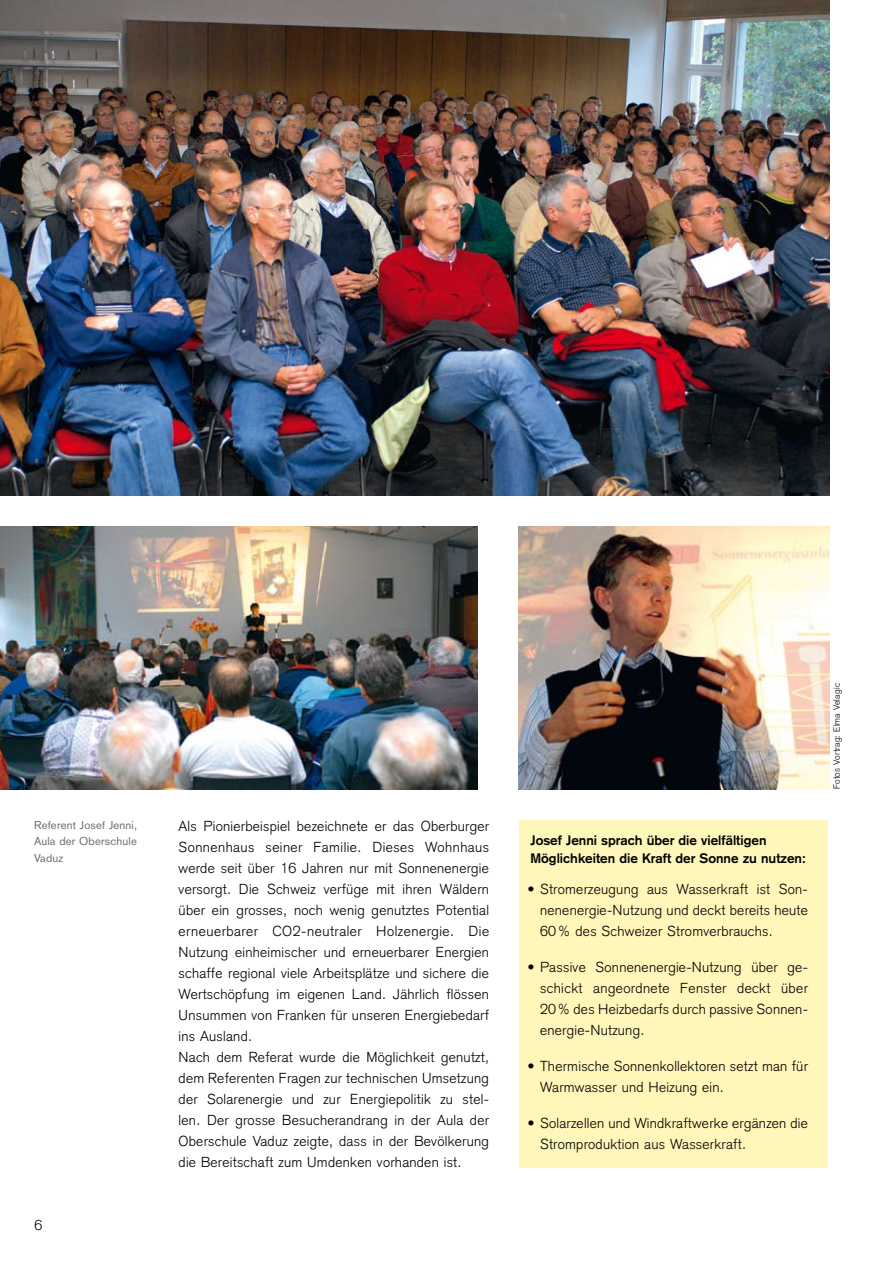
<style>
.page{position:relative;width:893px;height:1263px;background:#fff}
.page>*{position:absolute;margin:0;border:0;box-sizing:border-box;transform-origin:0 0}
.t1{font:300 14.25px/21px "Akzidenz Grotesk";letter-spacing:.02em;color:#000}
.t2{font:700 13.5px/18px "Akzidenz Grotesk";color:#000}
.t3{font:11.25px/16.5px "Akzidenz Grotesk";letter-spacing:.015em;color:#707173;text-align:justify}
.t4{font:300 9px "Akzidenz Grotesk";letter-spacing:.02em;color:#000}
</style>
<div class="page">
<div style="left:519px;top:820px;width:309px;height:347px;background:#fff6ba"></div>
<img style="left:0;top:0;width:829px;height:495px">
<img style="left:0;top:526px;width:478px;height:263px">
<img style="left:519px;top:526px;width:310px;height:263px">
<p class="t3" style="left:34px;top:816px;width:105px">Referent Josef Jenni, Aula der Oberschule Vaduz</p>
<p class="t1" style="left:179px;top:816px;width:312px">Als Pionierbeispiel bezeichnete er das Oberburger Sonnenhaus seiner Familie. Dieses Wohnhaus werde seit über 16 Jahren nur mit Sonnenenergie versorgt. Die Schweiz verfüge mit ihren Wäldern über ein grosses, noch wenig genutztes Potential erneuerbarer CO2-neutraler Holzenergie. Die Nutzung einheimischer und erneuerbarer Energien schaffe regional viele Arbeitsplätze und sichere die Wertschöpfung im eigenen Land. Jährlich flössen Unsummen von Franken für unseren Energiebedarf ins Ausland.<br>Nach dem Referat wurde die Möglichkeit genutzt, dem Referenten Fragen zur technischen Umsetzung der Solarenergie und zur Energiepolitik zu stel&shy;len. Der grosse Besucherandrang in der Aula der Oberschule Vaduz zeigte, dass in der Bevölkerung die Bereitschaft zum Umdenken vorhanden ist.</p>
<p class="t2" style="left:530px;top:831px;width:277px">Josef Jenni sprach über die vielfältigen<br>Möglichkeiten die Kraft der Sonne zu nutzen:</p>
<p class="t1" style="left:540px;top:879px;width:269px;text-align:justify;text-indent:-12px">• Stromerzeugung aus Wasserkraft ist Son&shy;nenenergie-Nutzung und deckt bereits heute 60% des Schweizer Stromverbrauchs.</p>
<p class="t1" style="left:540px;top:957px;width:269px;text-align:justify;text-indent:-12px">• Passive Sonnenenergie-Nutzung über ge&shy;schickt angeordnete Fenster deckt über 20% des Heizbedarfs durch passive Sonnen&shy;energie-Nutzung.</p>
<p class="t1" style="left:540px;top:1056px;width:269px;text-indent:-12px">• Thermische Sonnenkollektoren setzt man für<br>Warmwasser und Heizung ein.</p>
<p class="t1" style="left:540px;top:1113px;width:269px;text-indent:-12px">• Solarzellen und Windkraftwerke ergänzen die<br>Stromproduktion aus Wasserkraft.</p>
<p class="t4" style="left:831px;top:789px;width:107px;rotate:-90deg">Fotos Vortrag: Elma Velagic</p>
</div>
